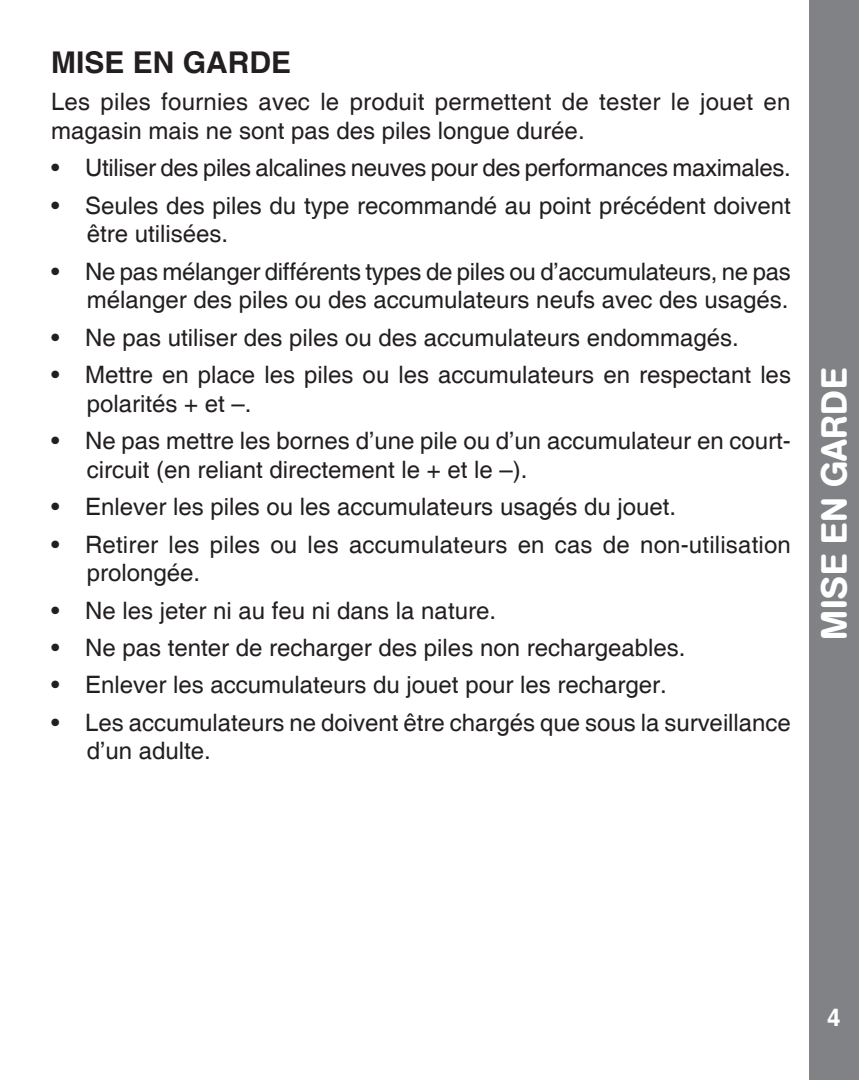
<style>
.page{position:relative;width:859px;height:1080px;background:#fff}
.page>*{position:absolute;margin:0;border:0;box-sizing:border-box;transform-origin:0 0}
.Body_text{font:500 36px "AG Book Rounded";letter-spacing:.02em;color:#fff}
.notes{font:700 30px "Helvetica";color:#231f20}
.notes-2{font:24px/28.8px "Helvetica";color:#231f20}
.point{font:24px/28.8px "Helvetica";letter-spacing:.01em;color:#231f20}
.Body_text_hang{font:700 24px "Helvetica";color:#fff}
</style>
<div class="page">
<div style="left:809px;top:0;width:50px;height:1080px;background:#808285"></div>
<p class="notes" style="left:51px;top:44px;width:242px">MISE EN GARDE</p>
<p class="point" style="left:51px;top:88px;width:741px">Les piles fournies avec le produit permettent de tester le jouet en magasin mais ne sont pas des piles longue durée.</p>
<p class="notes-2" style="left:51px;top:154px;width:741px">• Utiliser des piles alcalines neuves pour des performances maximales.</p>
<p class="notes-2" style="left:87px;top:192px;width:706px;text-indent:-36px">• Seules des piles du type recommandé au point précédent doivent être utilisées.</p>
<p class="notes-2" style="left:51px;top:258px;width:741px;text-align:right">• Ne pas mélanger différents types de piles ou d’accumulateurs, ne pas mélanger des piles ou des accumulateurs neufs avec des usagés.</p>
<p class="notes-2" style="left:51px;top:324px;width:689px">• Ne pas utiliser des piles ou des accumulateurs endommagés.</p>
<p class="notes-2" style="left:87px;top:361px;width:706px;text-indent:-36px">• Mettre en place les piles ou les accumulateurs en respectant les polarités + et –.</p>
<p class="notes-2" style="left:87px;top:427px;width:706px;text-indent:-36px">• Ne pas mettre les bornes d’une pile ou d’un accumulateur en court&shy;circuit (en reliant directement le + et le –).</p>
<p class="notes-2" style="left:51px;top:493px;width:627px">• Enlever les piles ou les accumulateurs usagés du jouet.</p>
<p class="notes-2" style="left:87px;top:531px;width:706px;text-indent:-36px">• Retirer les piles ou les accumulateurs en cas de non-utilisation prolongée.</p>
<p class="notes-2" style="left:51px;top:597px;width:446px">• Ne les jeter ni au feu ni dans la nature.</p>
<p class="notes-2" style="left:51px;top:634px;width:636px">• Ne pas tenter de recharger des piles non rechargeables.</p>
<p class="notes-2" style="left:51px;top:671px;width:617px">• Enlever les accumulateurs du jouet pour les recharger.</p>
<p class="notes-2" style="left:87px;top:709px;width:706px;text-indent:-36px">• Les accumulateurs ne doivent être chargés que sous la surveillance d’un adulte.</p>
<p class="Body_text" style="left:813px;top:640px;width:273px;rotate:-90deg">MISE EN GARDE</p>
<p class="Body_text_hang" style="left:827px;top:1003px;width:15px">4</p>
</div>
